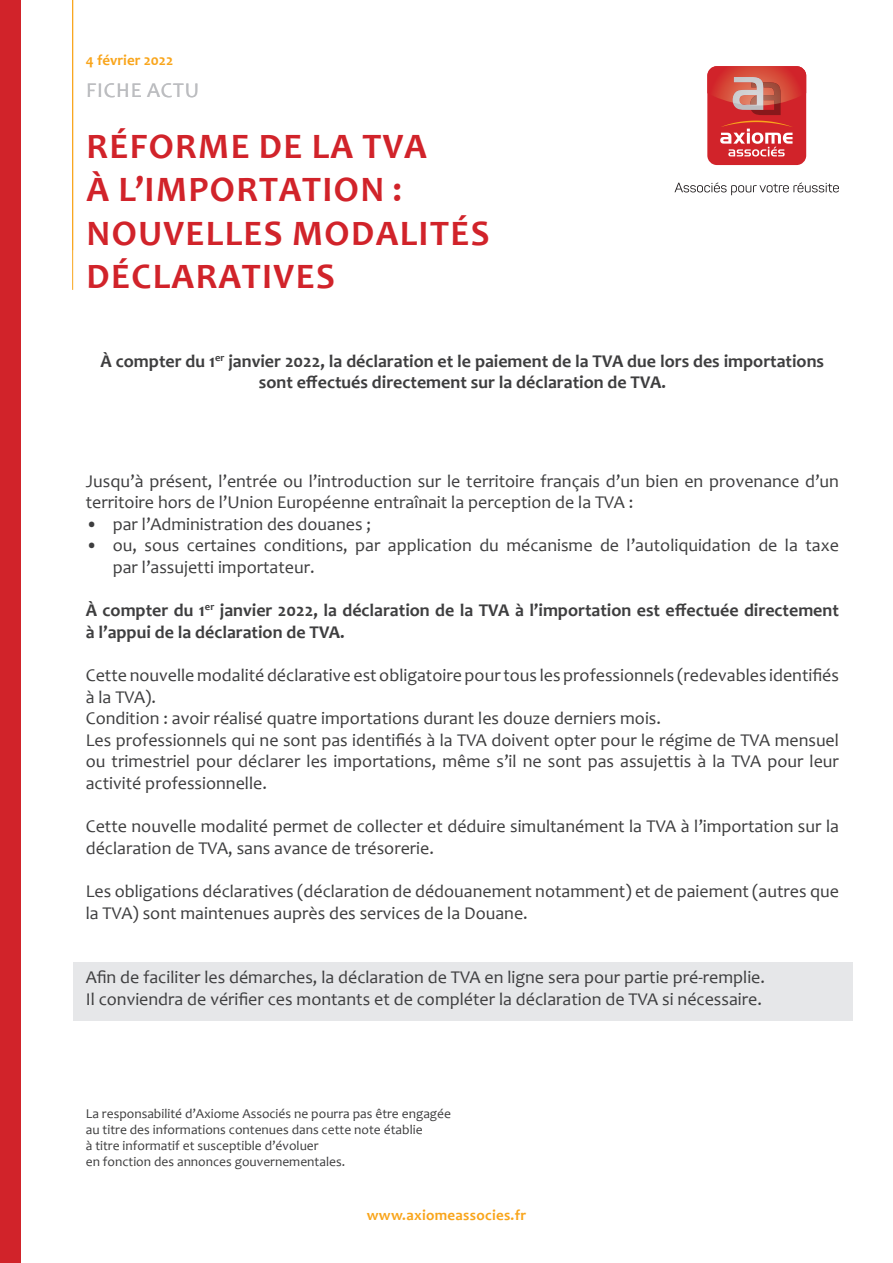
<style>
.page{position:relative;width:893px;height:1263px;background:#fff}
.page>*{position:absolute;margin:0;border:0;box-sizing:border-box;transform-origin:0 0}
.t1{font:700 36px/43.2px "Candara";letter-spacing:.04em;color:#d1232a}
.t2{font:21px "Candara";letter-spacing:.04em;color:#bcbdc0}
.t3{font:18px/21.6px "Candara";color:#3e3e3f}
.t4{font:700 18px/21.6px "Candara";color:#3e3e3f;text-align:center}
.t5{font:700 15px "Candara";letter-spacing:.02em;color:#f9a51b}
.t6{font:700 15px "Candara";color:#f9a51b}
.t7{font:13.5px/16.2px "Candara";color:#3e3e3f}
</style>
<div class="page">
<div style="left:0;top:0;width:20px;height:1263px;background:#d1232a"></div>
<svg style="left:674px;top:182px;width:165px;height:13px"></svg>
<div style="left:707px;top:66px;width:99px;height:99px;background:#d1232a;border-radius:10px"></div>
<svg style="left:720px;top:121px;width:73px;height:35px"></svg>
<img style="left:707px;top:66px;width:99px;height:39px">
<svg style="left:734px;top:77px;width:47px;height:38px"></svg>
<img style="left:733px;top:77px;width:30px;height:29px">
<div style="left:73px;top:962px;width:780px;height:58px;background:#e6e7e9"></div>
<hr style="left:72px;top:0;width:1px;height:290px;background:#f9a51b">
<p class="t6" style="left:86px;top:50px;width:89px">4 février 2022</p>
<p class="t2" style="left:86px;top:77px;width:114px">FICHE ACTU</p>
<h1 class="t1" style="left:86px;top:124px;width:405px">RÉFORME DE LA TVA<br>À L’IMPORTATION :<br>NOUVELLES MODALITÉS<br>DÉCLARATIVES</h1>
<p class="t4" style="left:101px;top:350px;width:725px">À compter du 1<sup>er</sup> janvier 2022, la déclaration et le paiement de la TVA due lors des importations sont effectués directement sur la déclaration de TVA.</p>
<p class="t3" style="left:86px;top:470px;width:755px">Jusqu’à présent, l’entrée ou l’introduction sur le territoire français d’un bien en provenance d’un territoire hors de l’Union Européenne entraînait la perception de la TVA :</p>
<p class="t3" style="left:86px;top:513px;width:287px">• par l’Administration des douanes ;</p>
<p class="t3" style="left:113px;top:534px;width:728px;text-indent:-27px">• ou, sous certaines conditions, par application du mécanisme de l’autoliquidation de la taxe par l’assujetti importateur.</p>
<p class="t4" style="left:86px;top:599px;width:755px;text-align:left">À compter du 1<sup>er</sup> janvier 2022, la déclaration de la TVA à l’importation est effectuée directement à l’appui de la déclaration de TVA.</p>
<p class="t3" style="left:86px;top:664px;width:755px">Cette nouvelle modalité déclarative est obligatoire pour tous les professionnels (redevables identifiés à la TVA).<br>Condition : avoir réalisé quatre importations durant les douze derniers mois.<br>Les professionnels qui ne sont pas identifiés à la TVA doivent opter pour le régime de TVA mensuel ou trimestriel pour déclarer les importations, même s’il ne sont pas assujettis à la TVA pour leur activité professionnelle.</p>
<p class="t3" style="left:86px;top:815px;width:755px">Cette nouvelle modalité permet de collecter et déduire simultanément la TVA à l’importation sur la déclaration de TVA, sans avance de trésorerie.</p>
<p class="t3" style="left:86px;top:880px;width:755px">Les obligations déclaratives (déclaration de dédouanement notamment) et de paiement (autres que la TVA) sont maintenues auprès des services de la Douane.</p>
<p class="t3" style="left:86px;top:966px;width:681px">Afin de faciliter les démarches, la déclaration de TVA en ligne sera pour partie pré-remplie.<br>Il conviendra de vérifier ces montants et de compléter la déclaration de TVA si nécessaire.</p>
<p class="t7" style="left:86px;top:1105px;width:367px">La responsabilité d’Axiome Associés ne pourra pas être engagée au titre des informations contenues dans cette note établie<br>à titre informatif et susceptible d’évoluer<br>en fonction des annonces gouvernementales.</p>
<p class="t5" style="left:367px;top:1205px;width:161px">www.axiomeassocies.fr</p>
</div>
